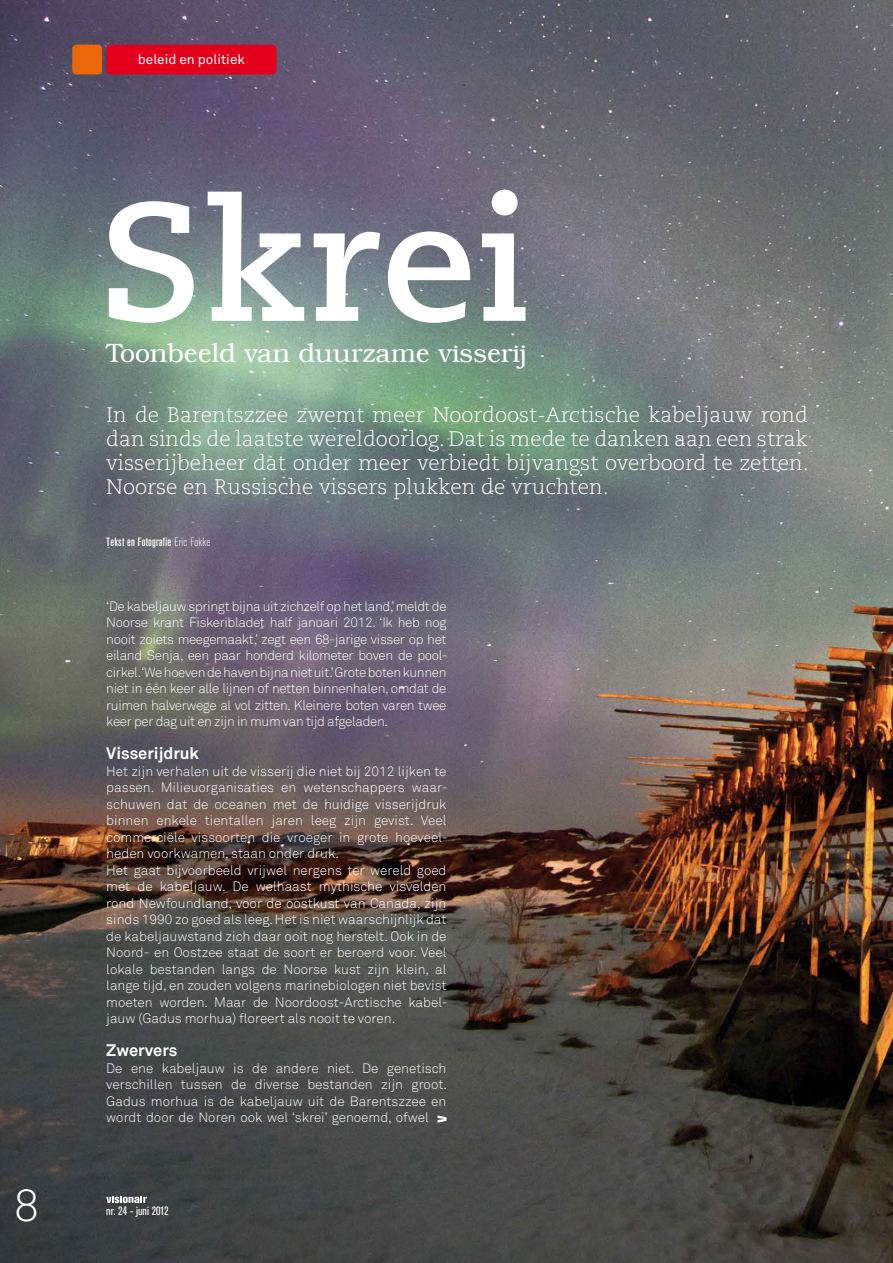
<style>
.page{position:relative;width:893px;height:1263px;background:#fff}
.page>*{position:absolute;margin:0;border:0;box-sizing:border-box;transform-origin:0 0}
.t1{font:700 168px "Caecilia";letter-spacing:.01em;color:#fff}
.t2{font:300 45px "Akkurat";color:#fff}
.t3{font:300 27px "Bookman CE";letter-spacing:-.01em;color:#fff}
.t4{font:21px/24px "Caecilia Light Os F";color:#fff;text-align:justify}
.t5{font:700 16.5px "Akkurat";color:#fff}
.t6{font:300 13.5px/16.5px "Akkurat";color:#fff;text-align:justify}
.t7{font:13.5px "Akkurat";color:#fff}
.t8{font:500 12px "Akzidenz Grotesk Condensed BQ";letter-spacing:.02em;color:#fff}
.t9{font:12px "Akzidenz Grotesk Condensed BQ";color:#fff}
.s1{font-weight:300}
</style>
<div class="page">
<img style="left:0;top:0;width:893px;height:1263px">
<svg style="left:437px;top:1115px;width:9px;height:8px"></svg>
<div style="left:106px;top:45px;width:170px;height:29px;background:#e2001a;border-radius:4px"></div>
<div style="left:72px;top:45px;width:30px;height:29px;background:#eb690b;border-radius:4px"></div>
<svg style="left:106px;top:1197px;width:41px;height:6px"></svg>
<h2 class="t2" style="left:14px;top:1179px;width:27px">8</h2>
<p class="t7" style="left:138px;top:52px;width:108px">beleid en politiek</p>
<h1 class="t1" style="left:100px;top:163px;width:431px">Skrei</h1>
<h3 class="t3" style="left:106px;top:337px;width:422px">Toonbeeld van duurzame visserij</h3>
<p class="t4" style="left:106px;top:403px;width:704px">In de Barentszzee zwemt meer Noordoost-Arctische kabeljauw rond dan sinds de laatste wereldoorlog. Dat is mede te danken aan een strak visserijbeheer dat onder meer verbiedt bijvangst overboord te zetten.<br>Noorse en Russische vissers plukken de vruchten.</p>
<p class="t8" style="left:106px;top:535px;width:106px">Tekst en Fotografie <span class="s1">Eric Fokke</span></p>
<p class="t6" style="left:106px;top:598px;width:343px">‘De kabeljauw springt bijna uit zichzelf op het land,’ meldt de Noorse krant Fiskeribladet half januari 2012. ‘Ik heb nog nooit zoiets meegemaakt,’ zegt een 68-jarige visser op het eiland Senja, een paar honderd kilometer boven de pool&shy;cirkel. ‘We hoeven de haven bijna niet uit.’ Grote boten kunnen niet in één keer alle lijnen of netten binnenhalen, omdat de ruimen halverwege al vol zitten. Kleinere boten varen twee keer per dag uit en zijn in mum van tijd afgeladen.</p>
<p class="t5" style="left:106px;top:743px;width:94px">Visserijdruk</p>
<p class="t6" style="left:106px;top:763px;width:343px;text-align:left">Het zijn verhalen uit de visserij die niet bij 2012 lijken te passen. Milieuorganisaties en wetenschappers waar&shy;schuwen dat de oceanen met de huidige visserijdruk binnen enkele tientallen jaren leeg zijn gevist. Veel commerciële vissoorten die vroeger in grote hoeveel&shy;heden voorkwamen, staan onder druk.<br>Het gaat bijvoorbeeld vrijwel nergens ter wereld goed met de kabeljauw. De welhaast mythische visvelden rond Newfoundland, voor de oostkust van Canada, zijn sinds 1990 zo goed als leeg. Het is niet waarschijnlijk dat de kabeljauwstand zich daar ooit nog herstelt. Ook in de Noord- en Oostzee staat de soort er beroerd voor. Veel lokale bestanden langs de Noorse kust zijn klein, al lange tijd, en zouden volgens marinebiologen niet bevist moeten worden. Maar de Noordoost-Arctische kabel&shy;jauw (Gadus morhua) floreert als nooit te voren.</p>
<p class="t5" style="left:106px;top:1040px;width:73px">Zwervers</p>
<p class="t6" style="left:106px;top:1060px;width:342px">De ene kabeljauw is de andere niet. De genetisch verschillen tussen de diverse bestanden zijn groot.<br>Gadus morhua is de kabeljauw uit de Barentszzee en wordt door de Noren ook wel ‘skrei’ genoemd, ofwel</p>
<p class="t9" style="left:106px;top:1204px;width:64px">nr. 24 - juni 2012</p>
</div>
